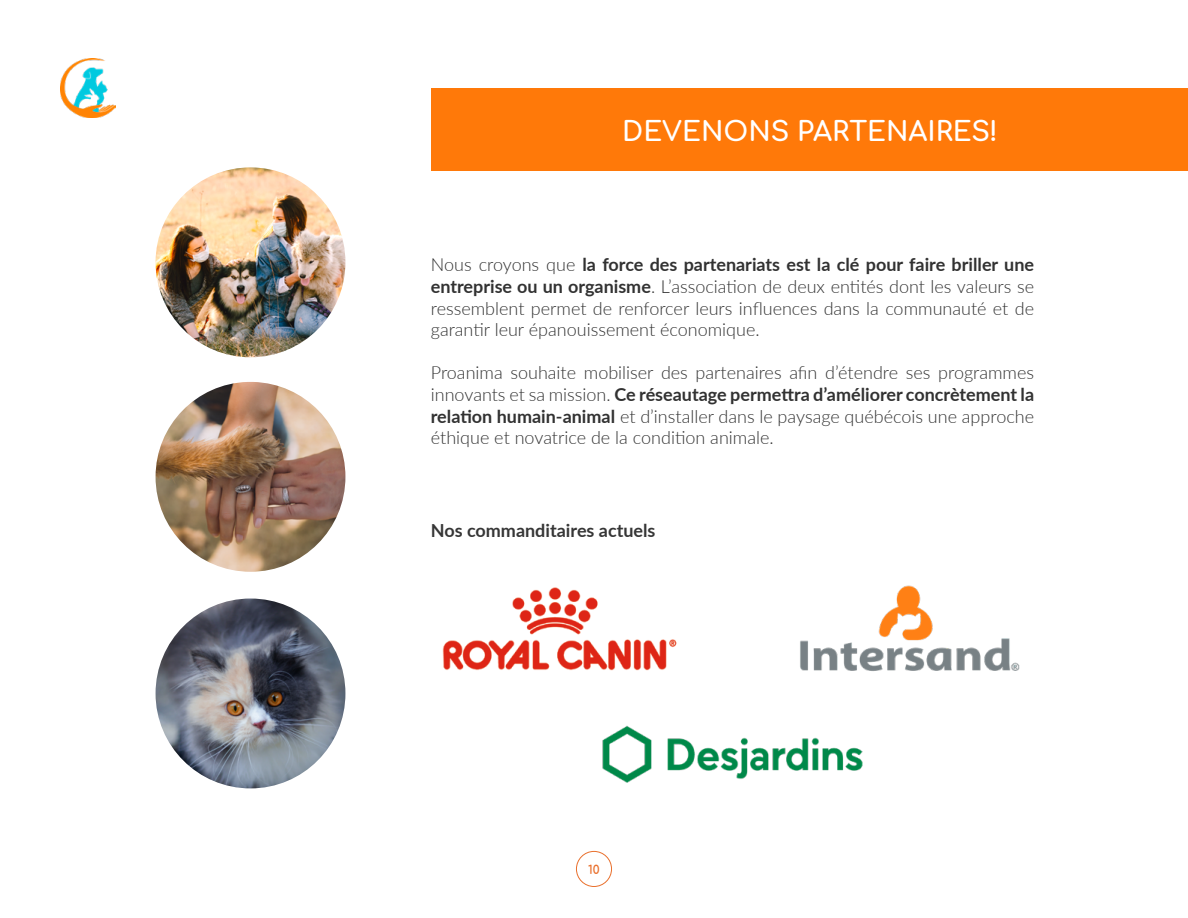
<style>
.page{position:relative;width:1188px;height:918px;background:#fff}
.page>*{position:absolute;margin:0;border:0;box-sizing:border-box;transform-origin:0 0}
.t1{font:700 27px "Comfortaa";color:#fff}
.t2{font:300 18px/21.6px "Lato";color:#323232;text-align:justify}
.t3{font:700 18px "Lato";color:#363636}
.t4{font:700 12px "Comfortaa";color:#e9702d}
.s1{font-weight:700}
</style>
<div class="page">
<div style="left:576px;top:851px;width:36px;height:36px;border:1px solid #e9702d;border-radius:50%"></div>
<img style="left:156px;top:167px;width:189px;height:190px;border-radius:95px">
<div style="left:431px;top:89px;width:756px;height:82px;background:#ff7909"></div>
<img style="left:156px;top:382px;width:189px;height:190px;border-radius:94px">
<img style="left:156px;top:599px;width:189px;height:189px;border-radius:95px">
<img style="left:602px;top:725px;width:261px;height:58px">
<img style="left:800px;top:585px;width:220px;height:86px">
<img style="left:442px;top:587px;width:235px;height:84px">
<img style="left:60px;top:58px;width:55px;height:59px">
<h1 class="t1" style="left:622px;top:106px;width:377px">DEVENONS PARTENAIRES!</h1>
<p class="t2" style="left:431px;top:253px;width:605px">Nous croyons que <span class="s1">la force des partenariats est la clé pour faire briller une entreprise ou un organisme</span>. L’association de deux entités dont les valeurs se ressemblent permet de renforcer leurs influences dans la communauté et de garantir leur épanouissement économique.</p>
<p class="t2" style="left:431px;top:361px;width:605px">Proanima souhaite mobiliser des partenaires afin d’étendre ses programmes innovants et sa mission. <span class="s1">Ce réseautage permettra d’améliorer concrètement la relation humain-animal</span> et d’installer dans le paysage québécois une approche éthique et novatrice de la condition animale.</p>
<p class="t3" style="left:431px;top:517px;width:226px">Nos commanditaires actuels</p>
<p class="t4" style="left:588px;top:859px;width:13px">10</p>
</div>
